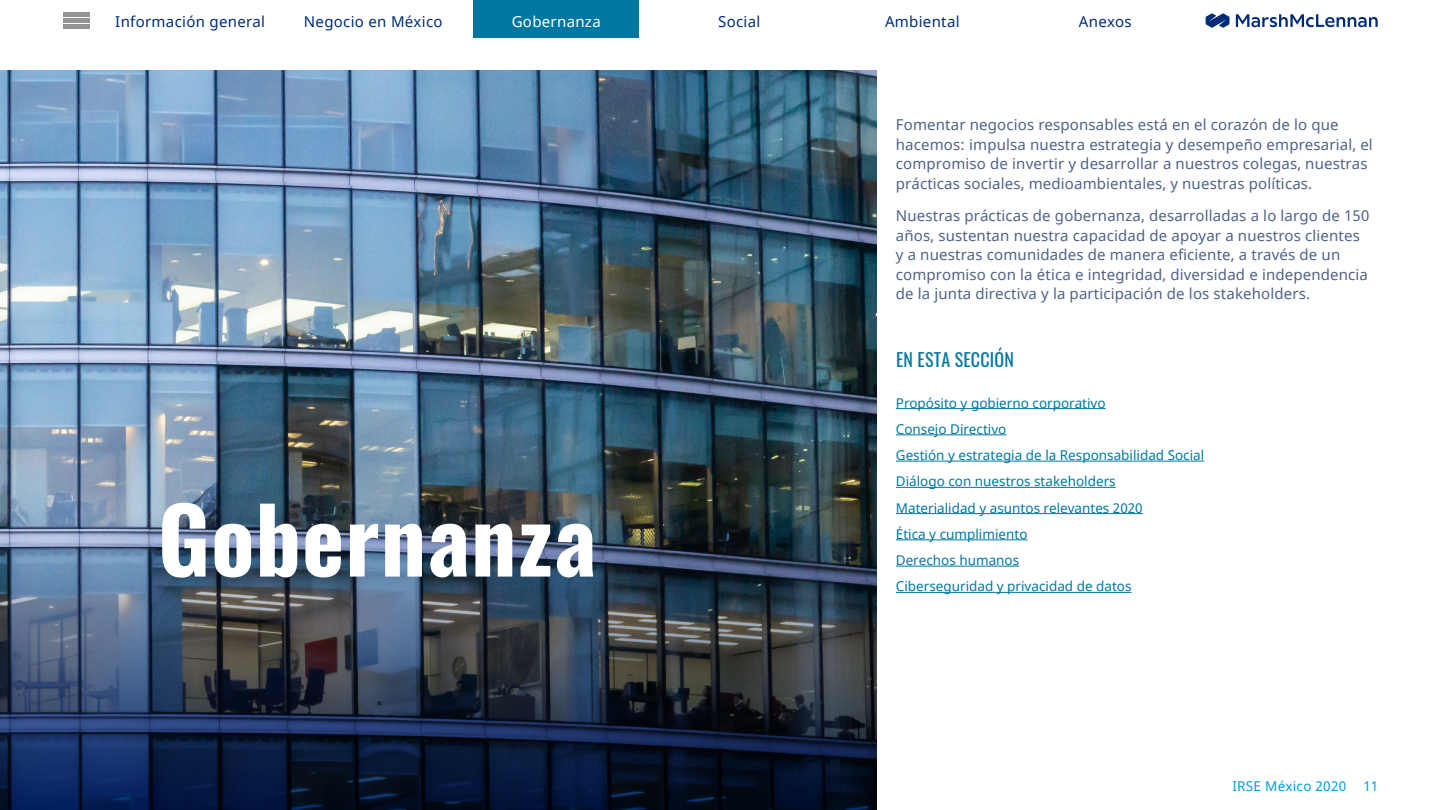
<style>
.page{position:relative;width:1440px;height:810px;background:#fff}
.page>*{position:absolute;margin:0;border:0;box-sizing:border-box;transform-origin:0 0}
.Quote_50_53__White{font:90px "Oswald";letter-spacing:.01em;color:#fff}
.Quote_50_53__White-2{font:18px "Oswald";letter-spacing:.01em;color:#0077a0}
.Body_Intro__14_17{font:15px/19.5px "Noto Sans";letter-spacing:.01em;color:#4e6287}
.Document_Title{font:15px "Noto Sans";letter-spacing:.02em;color:#002c77}
.Document_Title-2{font:15px "Noto Sans";letter-spacing:.02em;color:#fff}
.Body__8_5_11{font:13.5px "Noto Sans";color:#0077a0}
.Document_Title-3{font:13.5px "Noto Sans";letter-spacing:.02em;color:#009de0}
.Page_Number{font:13.5px "Noto Sans";color:#009de0}
</style>
<div class="page">
<svg style="left:1235px;top:14px;width:142px;height:13px"></svg>
<svg style="left:1205px;top:13px;width:24px;height:15px"></svg>
<hr style="left:895px;top:408px;width:210px;height:1px;background:#0077a0">
<hr style="left:895px;top:435px;width:111px;height:1px;background:#0077a0">
<hr style="left:895px;top:461px;width:309px;height:1px;background:#0077a0">
<hr style="left:895px;top:487px;width:220px;height:1px;background:#0077a0">
<hr style="left:895px;top:513px;width:247px;height:1px;background:#0077a0">
<hr style="left:895px;top:540px;width:132px;height:1px;background:#0077a0">
<hr style="left:895px;top:566px;width:124px;height:1px;background:#0077a0">
<hr style="left:895px;top:592px;width:236px;height:1px;background:#0077a0">
<div style="left:473px;top:0;width:166px;height:37px;background:#0077a0"></div>
<div style="left:64px;top:12px;width:26px;height:5px;background:#949494"></div>
<div style="left:64px;top:18px;width:26px;height:5px;background:#949494"></div>
<div style="left:64px;top:24px;width:26px;height:5px;background:#949494"></div>
<img style="left:0;top:75px;width:876px;height:735px">
<p class="Document_Title" style="left:115px;top:11px;width:151px">Información general</p>
<p class="Document_Title" style="left:304px;top:11px;width:140px">Negocio en México</p>
<p class="Document_Title-2" style="left:511px;top:11px;width:90px">Gobernanza</p>
<p class="Document_Title" style="left:718px;top:11px;width:44px">Social</p>
<p class="Document_Title" style="left:885px;top:11px;width:76px">Ambiental</p>
<p class="Document_Title" style="left:1078px;top:11px;width:54px">Anexos</p>
<p class="Quote_50_53__White" style="left:158px;top:460px;width:440px">Gobernanza</p>
<h3 class="Body_Intro__14_17" style="left:895px;top:116px;width:478px">Fomentar negocios responsables está en el corazón de lo que hacemos: impulsa nuestra estrategia y desempeño empresarial, el compromiso de invertir y desarrollar a nuestros colegas, nuestras prácticas sociales, medioambientales, y nuestras políticas.</h3>
<h3 class="Body_Intro__14_17" style="left:895px;top:207px;width:475px">Nuestras prácticas de gobernanza, desarrolladas a lo largo de 150 años, sustentan nuestra capacidad de apoyar a nuestros clientes y a nuestras comunidades de manera eficiente, a través de un compromiso con la ética e integridad, diversidad e independencia de la junta directiva y la participación de los stakeholders.</h3>
<p class="Quote_50_53__White-2" style="left:896px;top:344px;width:119px">EN ESTA SECCIÓN</p>
<p class="Body__8_5_11" style="left:895px;top:393px;width:211px">Propósito y gobierno corporativo</p>
<p class="Body__8_5_11" style="left:895px;top:420px;width:112px">Consejo Directivo</p>
<p class="Body__8_5_11" style="left:895px;top:446px;width:310px">Gestión y estrategia de la Responsabilidad Social</p>
<p class="Body__8_5_11" style="left:895px;top:472px;width:221px">Diálogo con nuestros stakeholders</p>
<p class="Body__8_5_11" style="left:895px;top:498px;width:248px">Materialidad y asuntos relevantes 2020</p>
<p class="Body__8_5_11" style="left:895px;top:525px;width:133px">Ética y cumplimiento</p>
<p class="Body__8_5_11" style="left:895px;top:551px;width:125px">Derechos humanos</p>
<p class="Body__8_5_11" style="left:895px;top:577px;width:237px">Ciberseguridad y privacidad de datos</p>
<p class="Document_Title-3" style="left:1232px;top:777px;width:115px">IRSE México 2020</p>
<p class="Page_Number" style="left:1363px;top:777px;width:16px">11</p>
</div>
